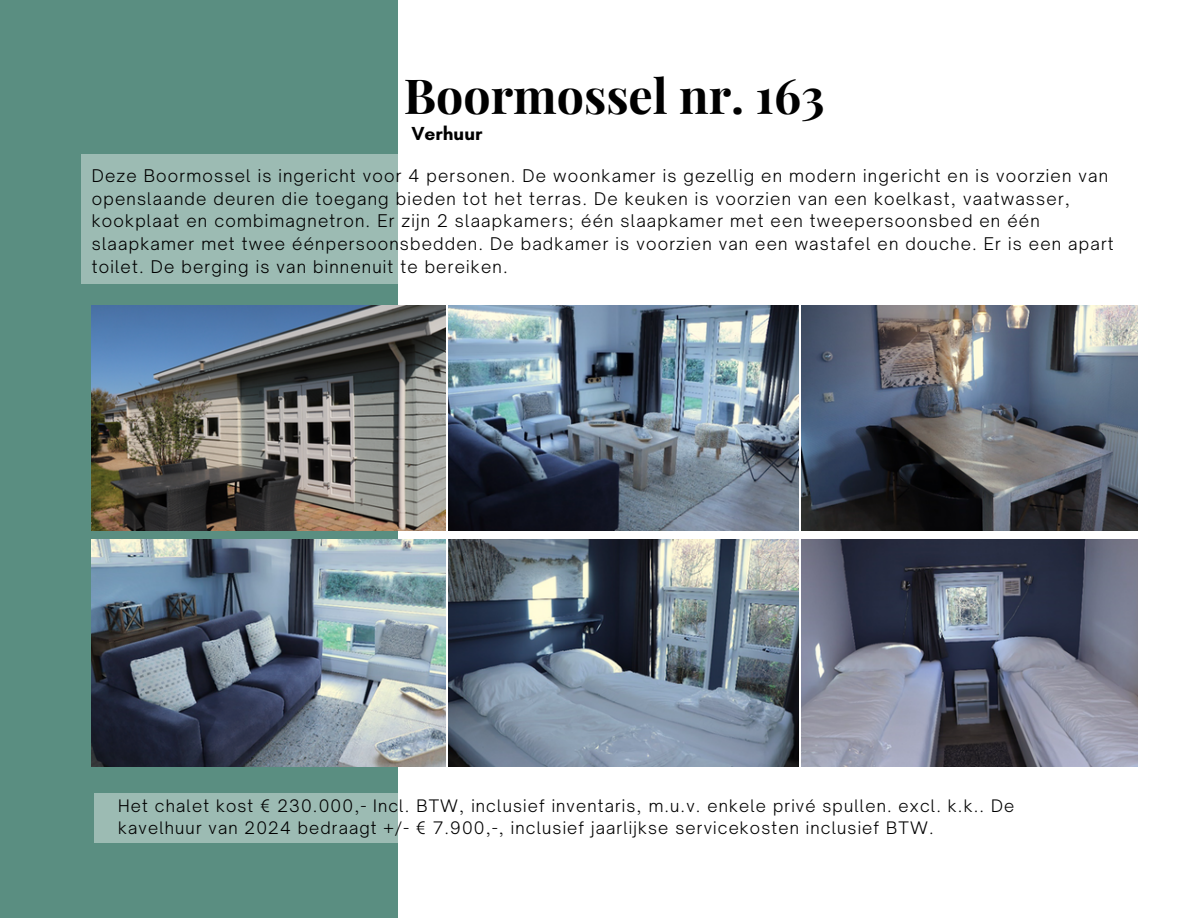
<style>
.page{position:relative;width:1188px;height:918px;background:#fff}
.page>*{position:absolute;margin:0;border:0;box-sizing:border-box;transform-origin:0 0}
.t1{font:700 48.3px "Playfair Display";color:#000}
.t2{font:700 19.2px "Glacial Indifference";color:#000}
.t3{font:300 16.8px/22.8px "Open Sauce One";letter-spacing:.07em;color:#000}
.t4{font:300 16.5px/22.5px "Open Sauce One";letter-spacing:.07em;color:#000}
</style>
<div class="page">
<div style="left:0;top:0;width:398px;height:918px;background:#5a8e81"></div>
<img style="left:92px;top:305px;width:353px;height:225px">
<img style="left:449px;top:305px;width:349px;height:225px">
<img style="left:802px;top:305px;width:335px;height:225px">
<img style="left:92px;top:540px;width:353px;height:227px">
<img style="left:449px;top:540px;width:349px;height:227px">
<img style="left:802px;top:540px;width:335px;height:227px">
<div style="left:81px;top:155px;width:317px;height:129px;background:#9cbbb3"></div>
<div style="left:94px;top:793px;width:304px;height:49px;background:#9cbbb3"></div>
<p class="t1" style="left:404px;top:62px;width:422px">Boormossel nr. 163</p>
<p class="t2" style="left:411px;top:122px;width:73px">Verhuur</p>
<p class="t3" style="left:92px;top:164px;width:1023px">Deze Boormossel is ingericht voor 4 personen. De woonkamer is gezellig en modern ingericht en is voorzien van openslaande deuren die toegang bieden tot het terras. De keuken is voorzien van een koelkast, vaatwasser, kookplaat en combimagnetron. Er zijn 2 slaapkamers; één slaapkamer met een tweepersoonsbed en één slaapkamer met twee éénpersoonsbedden. De badkamer is voorzien van een wastafel en douche. Er is een apart toilet. De berging is van binnenuit te bereiken.</p>
<p class="t4" style="left:118px;top:794px;width:898px">Het chalet kost € 230.000,- Incl. BTW, inclusief inventaris, m.u.v. enkele privé spullen. excl. k.k.. De kavelhuur van 2024 bedraagt +/- € 7.900,-, inclusief jaarlijkse servicekosten inclusief BTW.</p>
</div>
